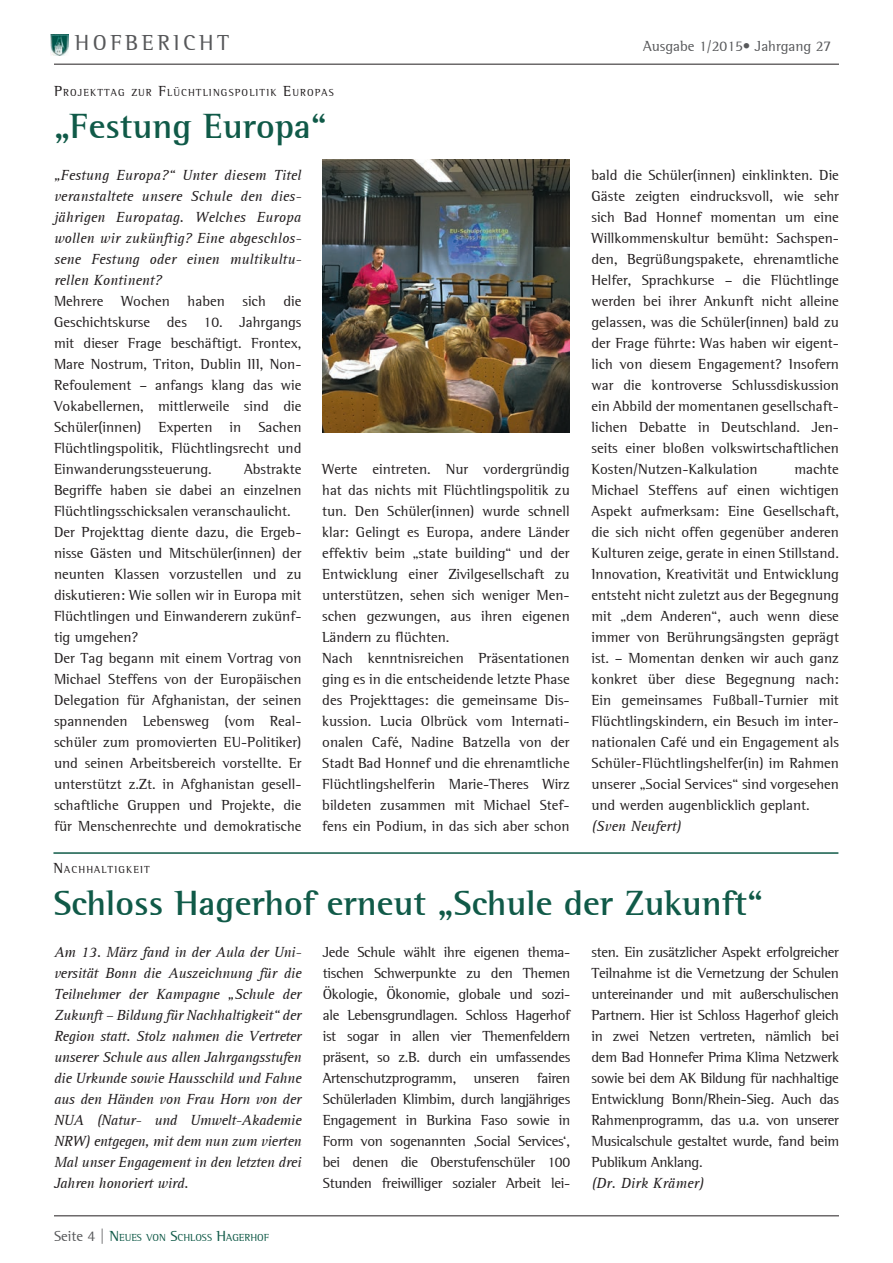
<style>
.page{position:relative;width:893px;height:1263px;background:#fff}
.page>*{position:absolute;margin:0;border:0;box-sizing:border-box;transform-origin:0 0}
.t1{font:700 36px "AT Rotis Semi Serif";color:#105a48}
.t2{font:22.35px "AT Rotis Semi Serif";letter-spacing:.16em;color:#57585a}
.t3{font:15px/21px "AT Rotis Semi Serif";color:#231f20;text-align:justify}
.t4{font:italic 15px/21px "AT Rotis Serif";color:#231f20;text-align:justify}
.t5{font:15px "AT Rotis Semi Serif";color:#57585a}
.t6{font:10.5px "AT Rotis Semi Serif";letter-spacing:.105em;color:#231f20}
.t7{font:10.5px "AT Rotis Semi Serif";color:#105a48}
.s1{font-size:15px}
.s2{font-size:15px;color:#57585a}
</style>
<div class="page">
<hr style="left:54px;top:64px;width:785px;height:1px;background:#231f20">
<hr style="left:54px;top:1215px;width:785px;height:1px;background:#231f20">
<img style="left:51px;top:35px;width:17px;height:20px">
<hr style="left:53px;top:852px;width:785px;height:2px;background:#105a48">
<img style="left:322px;top:159px;width:248px;height:273px">
<h2 class="t2" style="left:75px;top:30px;width:156px">HOFBERICHT</h2>
<p class="t5" style="left:643px;top:38px;width:190px">Ausgabe 1/2015• Jahrgang 27</p>
<p class="t6" style="left:54px;top:86px;width:281px"><span class="s1">P</span>ROJEKTTAG ZUR <span class="s1">F</span>LÜCHTLINGSPOLITIK <span class="s1">E</span>UROPAS</p>
<h1 class="t1" style="left:54px;top:104px;width:274px">„Festung Europa“</h1>
<p class="t4" style="left:54px;top:165px;width:249px">„Festung Europa?“ Unter diesem Titel veranstaltete unsere Schule den dies&shy;jährigen Europatag. Welches Europa wollen wir zukünftig? Eine abgeschlos&shy;sene Festung oder einen multikultu&shy;rellen Kontinent?</p>
<p class="t3" style="left:54px;top:290px;width:249px">Mehrere Wochen haben sich die Geschichtskurse des 10. Jahrgangs mit dieser Frage beschäftigt. Frontex, Mare Nostrum, Triton, Dublin III, Non-Refoulement – anfangs klang das wie Vokabellernen, mittlerweile sind die Schüler(innen) Experten in Sachen Flüchtlingspolitik, Flüchtlingsrecht und Einwanderungssteuerung.</p>
<p class="t3" style="left:54px;top:458px;width:249px;text-align:left;text-indent:190px">Abstrakte Begriffe haben sie dabei an einzelnen Flüchtlingsschicksalen veranschaulicht.<br>Der Projekttag diente dazu, die Ergeb&shy;nisse Gästen und Mitschüler(innen) der neunten Klassen vorzustellen und zu diskutieren: Wie sollen wir in Europa mit Flüchtlingen und Einwanderern zukünf&shy;tig umgehen?<br>Der Tag begann mit einem Vortrag von Michael Steffens von der Europäischen Delegation für Afghanistan, der seinen spannenden Lebensweg (vom Real&shy;schüler zum promovierten EU-Politiker) und seinen Arbeitsbereich vorstellte. Er unterstützt z.Zt. in Afghanistan gesell&shy;schaftliche Gruppen und Projekte, die für Menschenrechte und demokratische</p>
<p class="t3" style="left:322px;top:458px;width:249px;text-align:left">Werte eintreten. Nur vordergründig hat das nichts mit Flüchtlingspolitik zu tun. Den Schüler(innen) wurde schnell klar: Gelingt es Europa, andere Länder effektiv beim „state building“ und der Entwicklung einer Zivilgesellschaft zu unterstützen, sehen sich weniger Men&shy;schen gezwungen, aus ihren eigenen Ländern zu flüchten.<br>Nach kenntnisreichen Präsentationen ging es in die entscheidende letzte Phase des Projekttages: die gemeinsame Dis&shy;kussion. Lucia Olbrück vom Internati&shy;onalen Café, Nadine Batzella von der Stadt Bad Honnef und die ehrenamtliche Flüchtlingshelferin Marie-Theres Wirz bildeten zusammen mit Michael Stef&shy;fens ein Podium, in das sich aber schon</p>
<p class="t3" style="left:591px;top:164px;width:249px">bald die Schüler(innen) einklinkten. Die Gäste zeigten eindrucksvoll, wie sehr sich Bad Honnef momentan um eine Willkommenskultur bemüht: Sachspen&shy;den, Begrüßungspakete, ehrenamtliche Helfer, Sprachkurse – die Flüchtlinge werden bei ihrer Ankunft nicht alleine gelassen, was die Schüler(innen) bald zu der Frage führte: Was haben wir eigent&shy;lich von diesem Engagement? Insofern war die kontroverse Schlussdiskussion ein Abbild der momentanen gesellschaft&shy;lichen Debatte in Deutschland. Jen&shy;seits einer bloßen volkswirtschaftlichen Kosten/Nutzen-Kalkulation</p>
<p class="t3" style="left:591px;top:458px;width:249px;text-indent:203px">machte Michael Steffens auf einen wichtigen Aspekt aufmerksam: Eine Gesellschaft, die sich nicht offen gegenüber anderen Kulturen zeige, gerate in einen Stillstand.<br>Innovation, Kreativität und Entwicklung entsteht nicht zuletzt aus der Begegnung mit „dem Anderen“, auch wenn diese immer von Berührungsängsten geprägt ist. – Momentan denken wir auch ganz konkret über diese Begegnung nach:<br>Ein gemeinsames Fußball-Turnier mit Flüchtlingskindern, ein Besuch im inter&shy;nationalen Café und ein Engagement als Schüler-Flüchtlingshelfer(in) im Rahmen unserer „Social Services“ sind vorgesehen und werden augenblicklich geplant.</p>
<p class="t4" style="left:591px;top:816px;width:91px">(Sven Neufert)</p>
<p class="t6" style="left:53px;top:863px;width:98px"><span class="s1">N</span>ACHHALTIGKEIT</p>
<h1 class="t1" style="left:53px;top:881px;width:711px">Schloss Hagerhof erneut „Schule der Zukunft“</h1>
<p class="t4" style="left:54px;top:942px;width:249px">Am 13. März fand in der Aula der Uni&shy;versität Bonn die Auszeichnung für die Teilnehmer der Kampagne „Schule der Zukunft – Bildung für Nachhaltigkeit“ der Region statt. Stolz nahmen die Vertreter unserer Schule aus allen Jahrgangsstufen die Urkunde sowie Hausschild und Fahne aus den Händen von Frau Horn von der NUA (Natur- und Umwelt-Akademie NRW) entgegen, mit dem nun zum vierten Mal unser Engagement in den letzten drei Jahren honoriert wird.</p>
<p class="t3" style="left:323px;top:941px;width:249px">Jede Schule wählt ihre eigenen thema&shy;tischen Schwerpunkte zu den Themen Ökologie, Ökonomie, globale und sozi&shy;ale Lebensgrundlagen. Schloss Hagerhof ist sogar in allen vier Themenfeldern präsent, so z.B. durch ein umfassendes Artenschutzprogramm, unseren fairen Schülerladen Klimbim, durch langjähriges Engagement in Burkina Faso sowie in Form von sogenannten ‚Social Services‘, bei denen die Oberstufenschüler 100<br>Stunden freiwilliger sozialer Arbeit lei-</p>
<p class="t3" style="left:591px;top:941px;width:249px">sten. Ein zusätzlicher Aspekt erfolgreicher Teilnahme ist die Vernetzung der Schulen untereinander und mit außerschulischen Partnern. Hier ist Schloss Hagerhof gleich in zwei Netzen vertreten, nämlich bei dem Bad Honnefer Prima Klima Netzwerk sowie bei dem AK Bildung für nachhaltige Entwicklung Bonn/Rhein-Sieg. Auch das Rahmenprogramm, das u.a. von unserer Musicalschule gestaltet wurde, fand beim Publikum Anklang.</p>
<p class="t4" style="left:591px;top:1173px;width:114px">(Dr. Dirk Krämer)</p>
<p class="t7" style="left:54px;top:1231px;width:217px"><span class="s2">Seite 4 |</span> <span class="s1">N</span>EUES VON <span class="s1">S</span>CHLOSS <span class="s1">H</span>AGERHOF</p>
</div>
